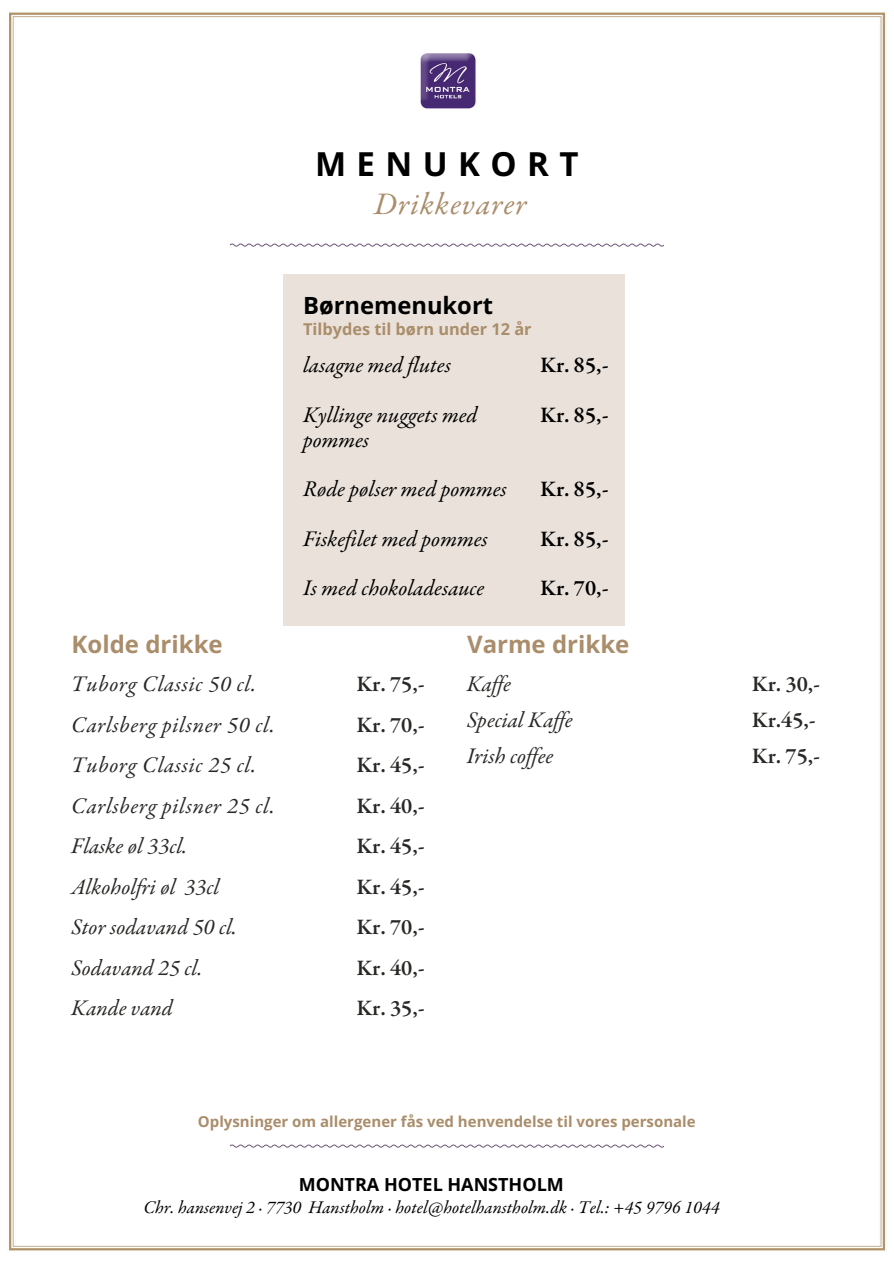
<style>
.page{position:relative;width:894px;height:1264px;background:#fff}
.page>*{position:absolute;margin:0;border:0;box-sizing:border-box;transform-origin:0 0}
.t1{font:700 33px "Open Sans";letter-spacing:.315em;color:#000}
.t2{font:italic 31.5px "Garamond Premr Pro";letter-spacing:.035em;color:#aa8d6b}
.t3{font:700 24px "Open Sans";color:#aa8d6b}
.t4{font:700 23.7px "Open Sans";color:#000}
.t5{font:italic 22.5px/40.5px "Garamond Premr Pro";letter-spacing:.03em;color:#2a2825}
.t6{font:italic 22.5px/24.8px "Garamond Premr Pro";color:#000}
.t7{font:600 22.5px/40.5px "Garamond Premr Pro";color:#2a2825;text-align:justify}
.t8{font:600 22.5px "Garamond Premr Pro";color:#000}
.t9{font:italic 22.5px/36px "Garamond Premr Pro";color:#2a2825}
.t10{font:italic 18px/21.3px "Garamond Premr Pro";color:#000;text-align:center}
.t11{font:700 16.35px "Open Sans";color:#aa8d6b}
.t12{font:700 15px "Open Sans";color:#aa8d6b}
.s1{font-family:"Open Sans";font-weight:700;font-style:normal}
</style>
<div class="page">
<img style="left:9px;top:12px;width:877px;height:1239px">
<img style="left:412px;top:43px;width:69px;height:75px">
<img style="left:231px;top:241px;width:432px;height:6px">
<img style="left:231px;top:1141px;width:432px;height:7px">
<div style="left:284px;top:274px;width:340px;height:351px;background:#eae2da"></div>
<p class="t1" style="left:315px;top:141px;width:265px">MENUKORT</p>
<h4 class="t2" style="left:374px;top:191px;width:154px">Drikkevarer</h4>
<h3 class="t4" style="left:303px;top:289px;width:191px">Børnemenukort</h3>
<h3 class="t11" style="left:303px;top:317px;width:230px">Tilbydes til børn under 12 år</h3>
<h3 class="t6" style="left:303px;top:355px;width:149px">lasagne med flutes</h3>
<h3 class="t6" style="left:303px;top:404px;width:176px">Kyllinge nuggets med pommes</h3>
<h3 class="t6" style="left:303px;top:478px;width:205px">Røde pølser med pommes</h3>
<h3 class="t6" style="left:303px;top:528px;width:186px">Fiskefilet med pommes</h3>
<h3 class="t6" style="left:303px;top:577px;width:183px">Is med chokoladesauce</h3>
<h4 class="t8" style="left:540px;top:356px;width:70px">Kr. 85,-</h4>
<h3 class="t8" style="left:540px;top:405px;width:70px">Kr. 85,-</h3>
<h3 class="t8" style="left:540px;top:480px;width:70px">Kr. 85,-</h3>
<h4 class="t8" style="left:540px;top:529px;width:70px">Kr. 85,-</h4>
<h3 class="t8" style="left:540px;top:579px;width:70px">Kr. 70,-</h3>
<h2 class="t3" style="left:72px;top:628px;width:153px">Kolde drikke</h2>
<p class="t5" style="left:71px;top:665px;width:205px">Tuborg Classic 50 cl.<br>Carlsberg pilsner 50 cl.<br>Tuborg Classic 25 cl.<br>Carlsberg pilsner 25 cl.<br>Flaske øl 33cl.<br>Alkoholfri øl 33cl<br>Stor sodavand 50 cl.<br>Sodavand 25 cl.<br>Kande vand</p>
<h5 class="t7" style="left:356px;top:665px;width:70px">Kr. 75,- Kr. 70,- Kr. 45,- Kr. 40,- Kr. 45,- Kr. 45,- Kr. 70,- Kr. 40,- Kr. 35,-</h5>
<h4 class="t3" style="left:467px;top:628px;width:164px">Varme drikke</h4>
<h4 class="t9" style="left:466px;top:668px;width:107px">Kaf e<br>Special Kaf e<br>Irish cof ee</h4>
<h4 class="t7" style="left:751px;top:668px;width:70px;line-height:36px;text-align:left">Kr. 30,-<br>Kr.45,-<br>Kr. 75,-</h4>
<h1 class="t12" style="left:198px;top:1110px;width:499px">Oplysninger om allergener fås ved henvendelse til vores personale</h1>
<h4 class="t10" style="left:143px;top:1176px;width:577px"><span class="s1">MONTRA HOTEL HANSTHOLM<br></span>Chr. hansenvej 2 · 7730 Hanstholm · hotel@hotelhanstholm.dk · Tel.: +45 9796 1044</h4>
</div>
